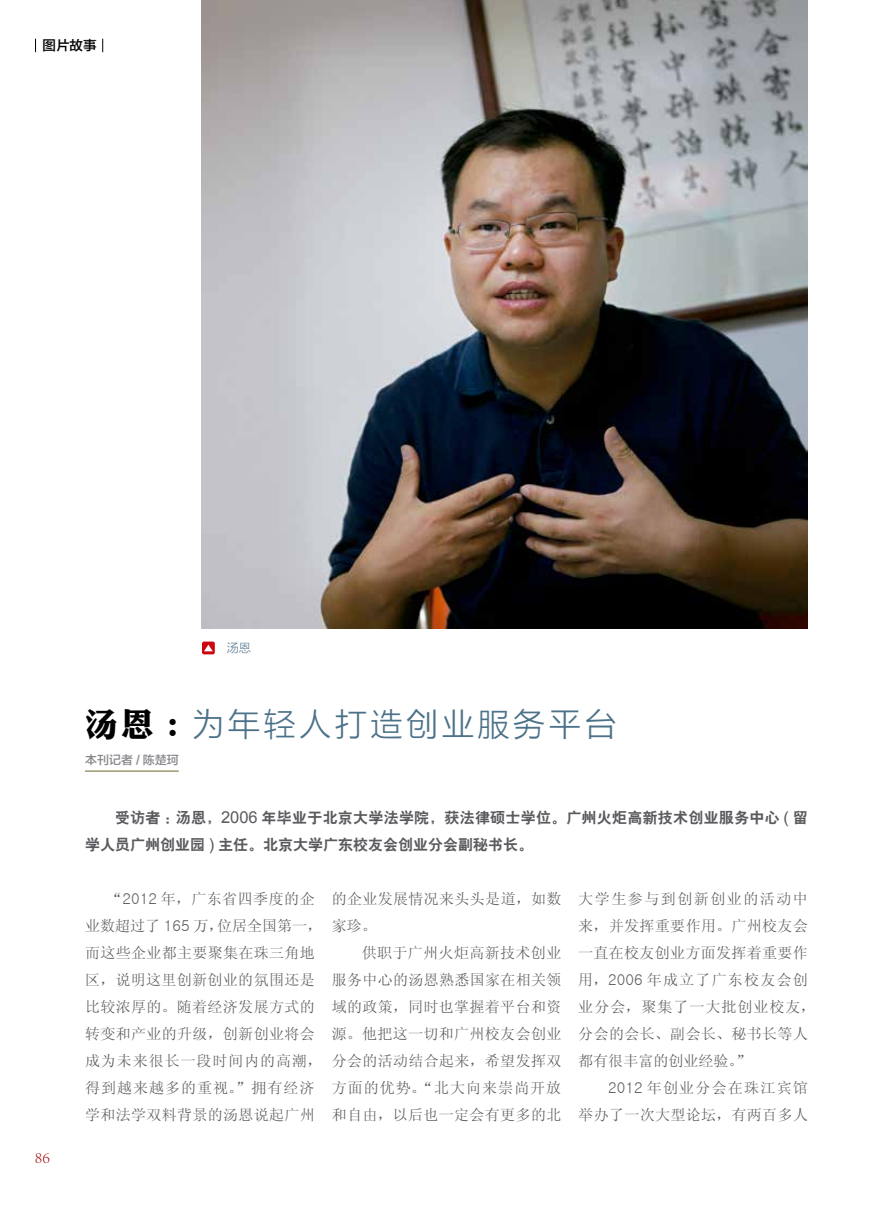
<style>
.page{position:relative;width:893px;height:1212px;background:#fff}
.page>*{position:absolute;margin:0;border:0;box-sizing:border-box;transform-origin:0 0}
.t1{font:33px "FZLTXHK";letter-spacing:.08em;color:#4c7289}
.t2{font:300 16.5px "Adobe Song Std";color:#a91010}
.t3{font:15px/27px "N Sim Sun";letter-spacing:.025em;color:#5b5b5f}
.t4{font:15px/27px "H Yb 2 gj";letter-spacing:.015em;color:#5b5b5f}
.t5{font:13.5px "FZLTZHK GBK1 0";color:#000}
.t6{font:12px "FZLTZHK GBK1 0";color:#89878c}
.t7{font:12px "FZLTXHK GBK1 0";color:#4c7289}
.s1{font-family:"DF Li Jin Hei W8";color:#000}
.s2{font-family:"Arial";font-size:16.5px}
.s3{font-family:"Gulim"}
</style>
<div class="page">
<div style="left:202px;top:641px;width:13px;height:13px;background:#cb0610;border-radius:2px"></div>
<svg style="left:204px;top:645px;width:9px;height:6px"></svg>
<hr style="left:85px;top:770px;width:94px;height:2px;background:#9b9a71">
<img style="left:202px;top:0;width:606px;height:629px">
<svg style="left:35px;top:39px;width:1px;height:13px"></svg>
<svg style="left:102px;top:39px;width:1px;height:13px"></svg>
<p class="t5" style="left:43px;top:38px;width:55px">图片故事</p>
<p class="t7" style="left:227px;top:641px;width:25px">汤恩</p>
<h1 class="t1" style="left:85px;top:707px;width:533px"><span class="s1">汤恩：</span>为年轻人打造创业服务平台</h1>
<p class="t6" style="left:85px;top:753px;width:95px">本刊记者 / 陈楚珂</p>
<p class="t2" style="left:35px;top:1148px;width:17px">86</p>
<p class="t4" style="left:85px;top:804px;width:724px;text-indent:30px">受访者：汤恩，<span class="s2">2006</span> 年毕业于北京大学法学院，获法律硕士学位。广州火炬高新技术创业服务中心 <span class="s2">(</span> 留学人员广州创业园 <span class="s2">)</span> 主任。北京大学广东校友会创业分会副秘书长。</p>
<p class="t3" style="left:85px;top:885px;width:239px;text-indent:22px">“<span class="s3">2012</span> 年，广东省四季度的企业数超过了 <span class="s3">165</span> 万，位居全国第一，而这些企业都主要聚集在珠三角地区，说明这里创新创业的氛围还是比较浓厚的。随着经济发展方式的转变和产业的升级，创新创业将会成为未来很长一段时间内的高潮，得到越来越多的重视。”拥有经济学和法学双料背景的汤恩说起广州</p>
<p class="t3" style="left:332px;top:885px;width:231px">的企业发展情况来头头是道，如数家珍。</p>
<p class="t3" style="left:578px;top:885px;width:239px">大学生参与到创新创业的活动中来，并发挥重要作用。广州校友会一直在校友创业方面发挥着重要作用，<span class="s3">2006</span> 年成立了广东校友会创业分会，聚集了一大批创业校友，分会的会长、副会长、秘书长等人都有很丰富的创业经验。”</p>
<p class="t3" style="left:578px;top:1074px;width:231px;text-align:right"><span class="s3">2012</span> 年创业分会在珠江宾馆<br>举办了一次大型论坛，有两百多人</p>
<p class="t3" style="left:332px;top:939px;width:231px;text-align:justify;text-indent:30px">供职于广州火炬高新技术创业服务中心的汤恩熟悉国家在相关领域的政策，同时也掌握着平台和资源。他把这一切和广州校友会创业分会的活动结合起来，希望发挥双方面的优势。“北大向来崇尚开放和自由，以后也一定会有更多的北</p>
</div>
